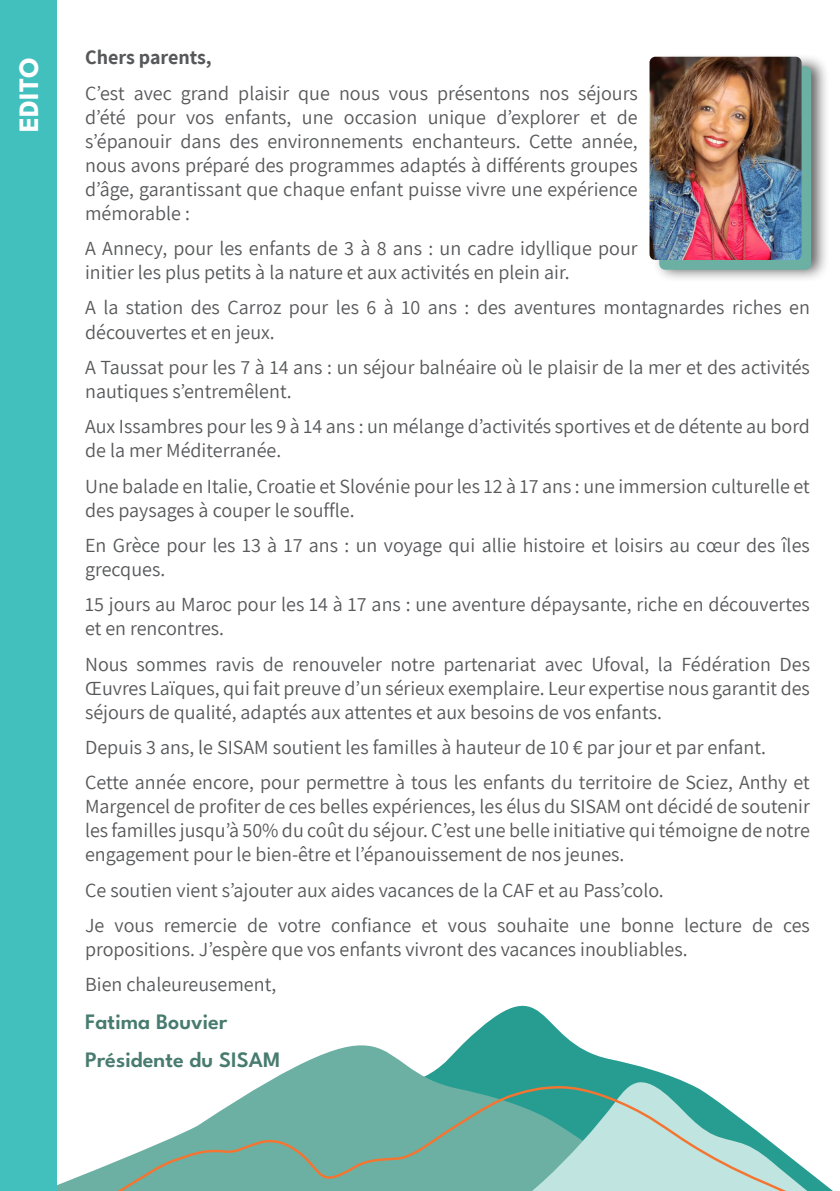
<style>
.page{position:relative;width:840px;height:1191px;background:#fff}
.page>*{position:absolute;margin:0;border:0;box-sizing:border-box;transform-origin:0 0}
.t1{font:100 28px "League Spartan";letter-spacing:.005em;color:#fff}
.t2{font:100 22px "League Spartan";color:#487b6f}
.t3{font:20px/24px "Assistant";color:#57585a}
.t4{font:700 20px "Assistant";color:#57585a}
</style>
<div class="page">
<svg style="left:264px;top:1005px;width:419px;height:79px"></svg>
<svg style="left:500px;top:1081px;width:189px;height:3px"></svg>
<svg style="left:57px;top:1084px;width:776px;height:107px"></svg>
<div style="left:0;top:0;width:57px;height:1191px;background:#42c0bd"></div>
<div style="left:651px;top:53px;width:178px;height:229px;background:#231f20;opacity:.75"></div>
<div style="left:659px;top:66px;width:151px;height:204px;background:#6cb0a4;border-radius:6px"></div>
<img style="left:649px;top:57px;width:152px;height:203px">
<p class="t1" style="left:8px;top:132px;width:76px;rotate:-90deg">EDITO</p>
<p class="t4" style="left:85px;top:44px;width:128px">Chers parents,</p>
<p class="t3" style="left:85px;top:80px;width:554px;text-align:justify">C’est avec grand plaisir que nous vous présentons nos séjours d’été pour vos enfants, une occasion unique d’explorer et de s’épanouir dans des environnements enchanteurs. Cette année, nous avons préparé des programmes adaptés à différents groupes d’âge, garantissant que chaque enfant puisse vivre une expérience mémorable :</p>
<p class="t3" style="left:85px;top:235px;width:553px">A Annecy, pour les enfants de 3 à 8 ans : un cadre idyllique pour initier les plus petits à la nature et aux activités en plein air.</p>
<p class="t3" style="left:85px;top:295px;width:726px">A la station des Carroz pour les 6 à 10 ans : des aventures montagnardes riches en découvertes et en jeux.</p>
<p class="t3" style="left:85px;top:354px;width:726px">A Taussat pour les 7 à 14 ans : un séjour balnéaire où le plaisir de la mer et des activités nautiques s’entremêlent.</p>
<p class="t3" style="left:85px;top:413px;width:726px">Aux Issambres pour les 9 à 14 ans : un mélange d’activités sportives et de détente au bord de la mer Méditerranée.</p>
<p class="t3" style="left:85px;top:473px;width:725px">Une balade en Italie, Croatie et Slovénie pour les 12 à 17 ans : une immersion culturelle et des paysages à couper le souffle.</p>
<p class="t3" style="left:85px;top:532px;width:725px">En Grèce pour les 13 à 17 ans : un voyage qui allie histoire et loisirs au cœur des îles grecques.</p>
<p class="t3" style="left:85px;top:591px;width:726px">15 jours au Maroc pour les 14 à 17 ans : une aventure dépaysante, riche en découvertes et en rencontres.</p>
<p class="t3" style="left:85px;top:651px;width:726px;text-align:justify">Nous sommes ravis de renouveler notre partenariat avec Ufoval, la Fédération Des Œuvres Laïques, qui fait preuve d’un sérieux exemplaire. Leur expertise nous garantit des séjours de qualité, adaptés aux attentes et aux besoins de vos enfants.</p>
<p class="t3" style="left:85px;top:734px;width:682px">Depuis 3 ans, le SISAM soutient les familles à hauteur de 10 € par jour et par enfant.</p>
<p class="t3" style="left:85px;top:769px;width:726px;text-align:justify">Cette année encore, pour permettre à tous les enfants du territoire de Sciez, Anthy et Margencel de profiter de ces belles expériences, les élus du SISAM ont décidé de soutenir les familles jusqu’à 50% du coût du séjour. C’est une belle initiative qui témoigne de notre engagement pour le bien-être et l’épanouissement de nos jeunes.</p>
<p class="t3" style="left:85px;top:877px;width:580px">Ce soutien vient s’ajouter aux aides vacances de la CAF et au Pass’colo.</p>
<p class="t3" style="left:85px;top:912px;width:726px">Je vous remercie de votre confiance et vous souhaite une bonne lecture de ces propositions. J’espère que vos enfants vivront des vacances inoubliables.</p>
<p class="t3" style="left:85px;top:971px;width:193px">Bien chaleureusement,</p>
<p class="t2" style="left:85px;top:1006px;width:144px">Fatima Bouvier</p>
<p class="t2" style="left:85px;top:1043px;width:197px">Présidente du SISAM</p>
</div>
